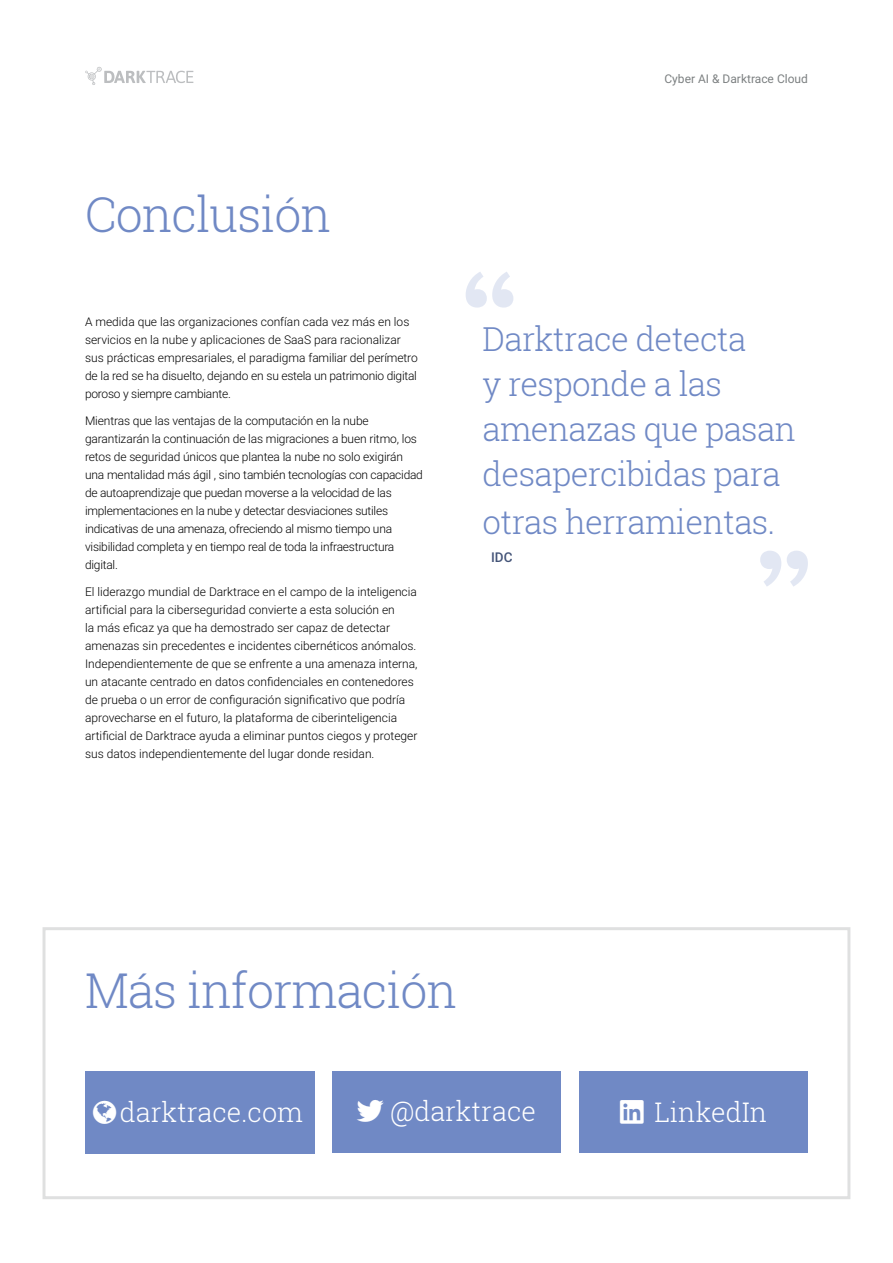
<style>
.page{position:relative;width:893px;height:1263px;background:#fff}
.page>*{position:absolute;margin:0;border:0;box-sizing:border-box;transform-origin:0 0}
.t1{font:300 48px "Roboto Slab";letter-spacing:-.02em;color:#7089c5}
.t2{font:300 33px/45px "Roboto Slab";letter-spacing:-.02em;color:#7089c5}
.t3{font:300 27px "Roboto Slab";color:#fff}
.t4{font:500 13.5px "Roboto";color:#445478}
.t5{font:300 12px/18px "Roboto";color:#000}
.t6{font:300 12px/18px "Roboto";letter-spacing:-.02em;color:#000}
.t7{font:12px "Roboto";color:#7c8081}
</style>
<div class="page">
<svg style="left:85px;top:67px;width:108px;height:18px"></svg>
<svg style="left:466px;top:272px;width:47px;height:36px"></svg>
<svg style="left:760px;top:551px;width:48px;height:36px"></svg>
<div style="left:332px;top:1071px;width:229px;height:82px;background:#7089c5"></div>
<div style="left:580px;top:1071px;width:228px;height:82px;background:#7089c5"></div>
<div style="left:85px;top:1072px;width:229px;height:82px;background:#7089c5"></div>
<h1 class="t1" style="left:85px;top:182px;width:248px">Conclusión</h1>
<p class="t5" style="left:85px;top:312px;width:334px">A medida que las organizaciones confían cada vez más en los servicios en la nube y aplicaciones de SaaS para racionalizar sus prácticas empresariales, el paradigma familiar del perímetro de la red se ha disuelto, dejando en su estela un patrimonio digital poroso y siempre cambiante.</p>
<p class="t6" style="left:85px;top:411px;width:339px">Mientras que las ventajas de la computación en la nube garantizarán la continuación de las migraciones a buen ritmo, los retos de seguridad únicos que plantea la nube no solo exigirán una mentalidad más ágil , sino también tecnologías con capacidad de autoaprendizaje que puedan moverse a la velocidad de las implementaciones en la nube y detectar desviaciones sutiles indicativas de una amenaza, ofreciendo al mismo tiempo una visibilidad completa y en tiempo real de toda la infraestructura digital.</p>
<p class="t5" style="left:85px;top:582px;width:334px">El liderazgo mundial de Darktrace en el campo de la inteligencia artificial para la ciberseguridad convierte a esta solución en<br>la más eficaz ya que ha demostrado ser capaz de detectar amenazas sin precedentes e incidentes cibernéticos anómalos.<br>Independientemente de que se enfrente a una amenaza interna, un atacante centrado en datos confidenciales en contenedores de prueba o un error de configuración significativo que podría aprovecharse en el futuro, la plataforma de ciberinteligencia artificial de Darktrace ayuda a eliminar puntos ciegos y proteger sus datos independientemente del lugar donde residan.</p>
<p class="t7" style="left:664px;top:70px;width:145px">Cyber AI &amp; Darktrace Cloud</p>
<h2 class="t2" style="left:483px;top:316px;width:315px">Darktrace detecta<br>y responde a las amenazas que pasan desapercibidas para</h2>
<h2 class="t2" style="left:483px;top:499px;width:294px">otras herramientas.</h2>
<p class="t4" style="left:491px;top:548px;width:23px">IDC</p>
<h1 class="t1" style="left:85px;top:958px;width:374px">Más información</h1>
<h3 class="t3" style="left:120px;top:1093px;width:185px">darktrace.com</h3>
<h3 class="t3" style="left:357px;top:1093px;width:181px">▼▼▼ @darktrace</h3>
<h3 class="t3" style="left:620px;top:1093px;width:149px">●■■ LinkedIn</h3>
</div>
